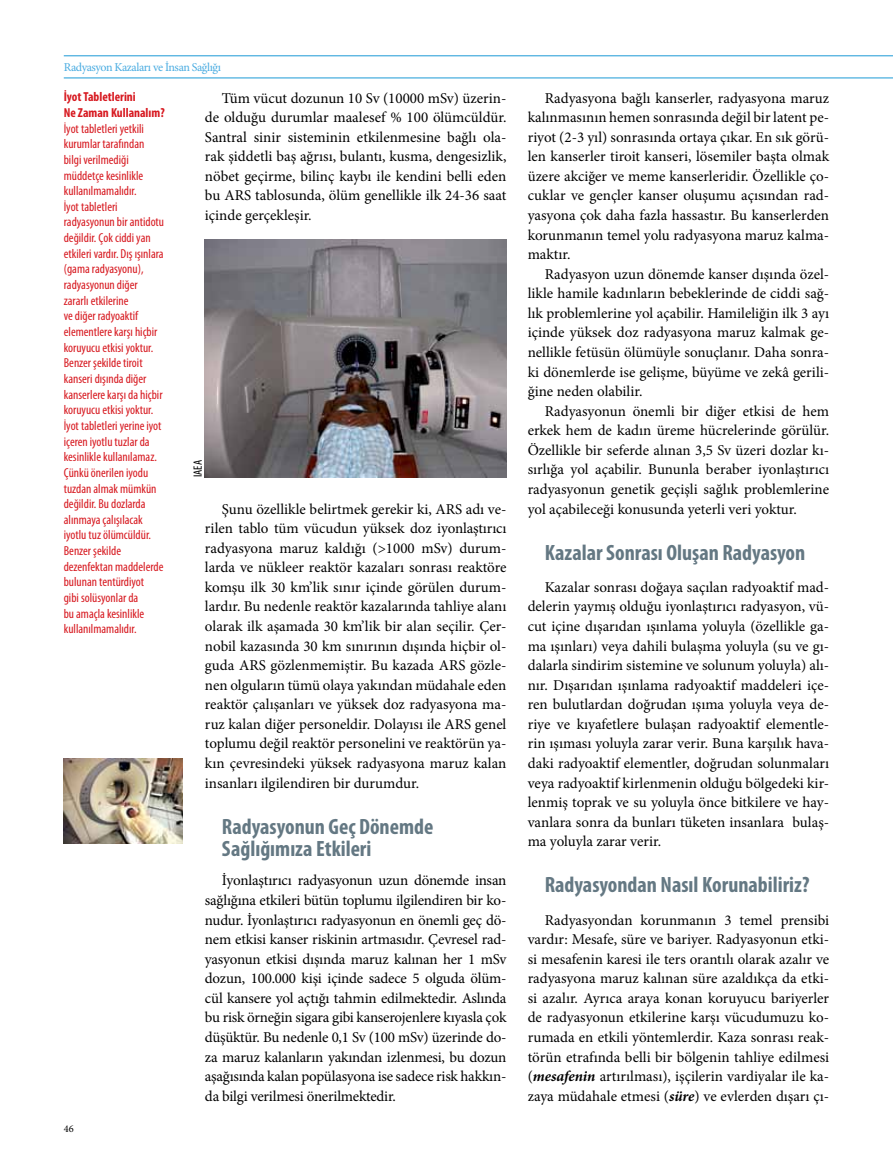
<style>
.page{position:relative;width:893px;height:1170px;background:#fff}
.page>*{position:absolute;margin:0;border:0;box-sizing:border-box;transform-origin:0 0}
.t1{font:700 condensed 22.2px/22.2px "Myriad Pro";color:#647883}
.t2{font:15px/19.5px "Minion Pro";color:#000;text-align:justify}
.t3{font:condensed 13.05px/15.6px "Myriad Pro";color:#d71920}
.t4{font:700 condensed 13.05px/15.6px "Myriad Pro";color:#d71920}
.t5{font:12px "Minion Pro";letter-spacing:-.035em;color:#4aace1}
.t6{font:condensed 12px "Myriad Pro";color:#000}
.t7{font:10.35px "Minion Pro";color:#000}
.s1{font-weight:700;font-style:italic}
</style>
<div class="page">
<hr style="left:64px;top:78px;width:829px;height:1px;background:#1c9ad6">
<hr style="left:64px;top:56px;width:829px;height:1px;background:#1c9ad6">
<img style="left:205px;top:239px;width:301px;height:238px">
<img style="left:64px;top:758px;width:119px;height:85px">
<p class="t5" style="left:64px;top:59px;width:159px">Radyasyon Kazaları ve İnsan Sağlığı</p>
<p class="t2" style="left:205px;top:88px;width:303px;text-indent:17px">Tüm vücut dozunun 10 Sv (10000 mSv) üzerin&shy;de olduğu durumlar maalesef % 100 ölümcüldür.<br>Santral sinir sisteminin etkilenmesine bağlı ola&shy;rak şiddetli baş ağrısı, bulantı, kusma, dengesizlik, nöbet geçirme, bilinç kaybı ile kendini belli eden bu ARS tablosunda, ölüm genellikle ilk 24-36 saat içinde gerçekleşir.</p>
<p class="t4" style="left:64px;top:89px;width:102px">İyot Tabletlerini<br>Ne Zaman Kullanalım?</p>
<p class="t3" style="left:64px;top:120px;width:102px">İyot tabletleri yetkili kurumlar tarafından bilgi verilmediği müddetçe kesinlikle kullanılmamalıdır.<br>İyot tabletleri radyasyonun bir antidotu değildir. Çok ciddi yan etkileri vardır. Dış ışınlara (gama radyasyonu), radyasyonun diğer zararlı etkilerine<br>ve diğer radyoaktif elementlere karşı hiçbir koruyucu etkisi yoktur.<br>Benzer şekilde tiroit kanseri dışında diğer kanserlere karşı da hiçbir koruyucu etkisi yoktur.<br>İyot tabletleri yerine iyot içeren iyotlu tuzlar da kesinlikle kullanılamaz.<br>Çünkü önerilen iyodu tuzdan almak mümkün değildir. Bu dozlarda alınmaya çalışılacak iyotlu tuz ölümcüldür.<br>Benzer şekilde dezenfektan maddelerde bulunan tentürdiyot<br>gibi solüsyonlar da<br>bu amaçla kesinlikle kullanılmamalıdır.</p>
<p class="t6" style="left:191px;top:477px;width:19px;rotate:-90deg">IAEA</p>
<p class="t2" style="left:205px;top:499px;width:303px;text-indent:17px">Şunu özellikle belirtmek gerekir ki, ARS adı ve&shy;rilen tablo tüm vücudun yüksek doz iyonlaştırıcı radyasyona maruz kaldığı (&gt;1000 mSv) durum&shy;larda ve nükleer reaktör kazaları sonrası reaktöre komşu ilk 30 km’lik sınır içinde görülen durum&shy;lardır. Bu nedenle reaktör kazalarında tahliye alanı olarak ilk aşamada 30 km’lik bir alan seçilir. Çer&shy;nobil kazasında 30 km sınırının dışında hiçbir ol&shy;guda ARS gözlenmemiştir. Bu kazada ARS gözle&shy;nen olguların tümü olaya yakından müdahale eden reaktör çalışanları ve yüksek doz radyasyona ma&shy;ruz kalan diğer personeldir. Dolayısı ile ARS genel toplumu değil reaktör personelini ve reaktörün ya&shy;kın çevresindeki yüksek radyasyona maruz kalan insanları ilgilendiren bir durumdur.</p>
<h1 class="t1" style="left:222px;top:814px;width:213px">Radyasyonun Geç Dönemde<br>Sağlığımıza Etkileri</h1>
<p class="t2" style="left:205px;top:870px;width:303px;text-indent:17px">İyonlaştırıcı radyasyonun uzun dönemde insan sağlığına etkileri bütün toplumu ilgilendiren bir ko&shy;nudur. İyonlaştırıcı radyasyonun en önemli geç dö&shy;nem etkisi kanser riskinin artmasıdır. Çevresel rad&shy;yasyonun etkisi dışında maruz kalınan her 1 mSv dozun, 100.000 kişi içinde sadece 5 olguda ölüm&shy;cül kansere yol açtığı tahmin edilmektedir. Aslında bu risk örneğin sigara gibi kanserojenlere kıyasla çok düşüktür. Bu nedenle 0,1 Sv (100 mSv) üzerinde do&shy;za maruz kalanların yakından izlenmesi, bu dozun aşağısında kalan popülasyona ise sadece risk hakkın&shy;da bilgi verilmesi önerilmektedir.</p>
<p class="t7" style="left:64px;top:1121px;width:11px">46</p>
<p class="t2" style="left:528px;top:88px;width:303px;text-indent:17px">Radyasyona bağlı kanserler, radyasyona maruz kalınmasının hemen sonrasında değil bir latent pe&shy;riyot (2-3 yıl) sonrasında ortaya çıkar. En sık görü&shy;len kanserler tiroit kanseri, lösemiler başta olmak üzere akciğer ve meme kanserleridir. Özellikle ço&shy;cuklar ve gençler kanser oluşumu açısından rad&shy;yasyona çok daha fazla hassastır. Bu kanserlerden korunmanın temel yolu radyasyona maruz kalma&shy;maktır.</p>
<p class="t2" style="left:528px;top:264px;width:303px;text-indent:17px">Radyasyon uzun dönemde kanser dışında özel&shy;likle hamile kadınların bebeklerinde de ciddi sağ&shy;lık problemlerine yol açabilir. Hamileliğin ilk 3 ayı içinde yüksek doz radyasyona maruz kalmak ge&shy;nellikle fetüsün ölümüyle sonuçlanır. Daha sonra&shy;ki dönemlerde ise gelişme, büyüme ve zekâ gerili&shy;ğine neden olabilir.</p>
<p class="t2" style="left:528px;top:401px;width:303px;text-indent:17px">Radyasyonun önemli bir diğer etkisi de hem erkek hem de kadın üreme hücrelerinde görülür.<br>Özellikle bir seferde alınan 3,5 Sv üzeri dozlar kı&shy;sırlığa yol açabilir. Bununla beraber iyonlaştırıcı radyasyonun genetik geçişli sağlık problemlerine yol açabileceği konusunda yeterli veri yoktur.</p>
<h1 class="t1" style="left:545px;top:540px;width:262px">Kazalar Sonrası Oluşan Radyasyon</h1>
<p class="t2" style="left:528px;top:577px;width:303px;text-indent:17px">Kazalar sonrası doğaya saçılan radyoaktif mad&shy;delerin yaymış olduğu iyonlaştırıcı radyasyon, vü&shy;cut içine dışarıdan ışınlama yoluyla (özellikle ga&shy;ma ışınları) veya dahili bulaşma yoluyla (su ve gı&shy;dalarla sindirim sistemine ve solunum yoluyla) alı&shy;nır. Dışarıdan ışınlama radyoaktif maddeleri içe&shy;ren bulutlardan doğrudan ışıma yoluyla veya de&shy;riye ve kıyafetlere bulaşan radyoaktif elementle&shy;rin ışıması yoluyla zarar verir. Buna karşılık hava&shy;daki radyoaktif elementler, doğrudan solunmaları veya radyoaktif kirlenmenin olduğu bölgedeki kir&shy;lenmiş toprak ve su yoluyla önce bitkilere ve hay&shy;vanlara sonra da bunları tüketen insanlara bulaş&shy;ma yoluyla zarar verir.</p>
<h1 class="t1" style="left:545px;top:873px;width:266px">Radyasyondan Nasıl Korunabiliriz?</h1>
<p class="t2" style="left:528px;top:909px;width:303px;text-indent:17px">Radyasyondan korunmanın 3 temel prensibi vardır: Mesafe, süre ve bariyer. Radyasyonun etki&shy;si mesafenin karesi ile ters orantılı olarak azalır ve radyasyona maruz kalınan süre azaldıkça da etki&shy;si azalır. Ayrıca araya konan koruyucu bariyerler de radyasyonun etkilerine karşı vücudumuzu ko&shy;rumada en etkili yöntemlerdir. Kaza sonrası reak&shy;törün etrafında belli bir bölgenin tahliye edilmesi (<span class="s1">mesafenin</span> artırılması), işçilerin vardiyalar ile ka&shy;zaya müdahale etmesi (<span class="s1">süre</span>) ve evlerden dışarı çı-</p>
</div>
